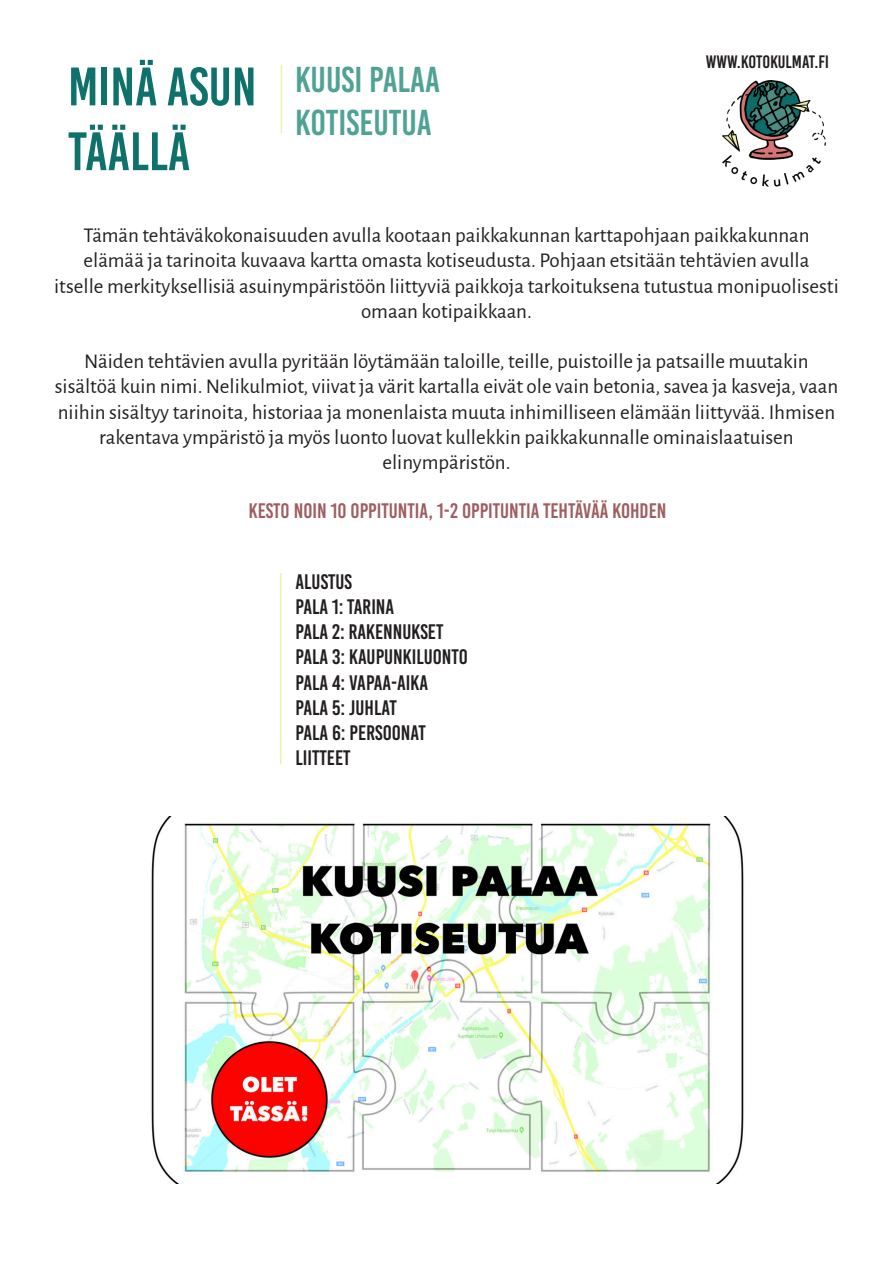
<style>
.page{position:relative;width:893px;height:1263px;background:#fff}
.page>*{position:absolute;margin:0;border:0;box-sizing:border-box;transform-origin:0 0}
.t1{font:54px/64.8px "Bebas Kai";color:#0f716c}
.t2{font:36px/43.2px "Bebas Kai";color:#50a295}
.t3{font:21px/25.2px "Alegreya Sans";color:#231f20;text-align:center}
.t4{font:21px "Bebas Kai";color:#231f20}
.t5{font:21px "Bebas Kai";color:#9e5e60}
.t6{font:18px "Bebas Kai";color:#231f20}
.s1{font-family:"Bebas Kai 2"}
</style>
<div class="page">
<hr style="left:281px;top:65px;width:1px;height:68px;background:#edf1b0">
<hr style="left:280px;top:573px;width:1px;height:191px;background:#edf1b0">
<img style="left:151px;top:816px;width:593px;height:368px">
<img style="left:722px;top:81px;width:104px;height:106px">
<p class="t1" style="left:68px;top:55px;width:190px">MINÄ ASUN<br>TÄÄLLÄ</p>
<p class="t2" style="left:296px;top:58px;width:146px">KUUSI PALAA<br>KOTISEUTUA</p>
<p class="t6" style="left:706px;top:52px;width:125px">WWW.KOTOKULMAT<span class="s1">.fi</span></p>
<p class="t3" style="left:83px;top:222px;width:728px">Tämän tehtäväkokonaisuuden avulla kootaan paikkakunnan karttapohjaan paikkakunnan</p>
<p class="t3" style="left:83px;top:247px;width:727px">elämää ja tarinoita kuvaava kartta omasta kotiseudusta. Pohjaan etsitään tehtävien avulla</p>
<p class="t3" style="left:54px;top:272px;width:786px">itselle merkityksellisiä asuinympäristöön liittyviä paikkoja tarkoituksena tutustua monipuolisesti omaan kotipaikkaan.</p>
<p class="t3" style="left:84px;top:348px;width:726px">Näiden tehtävien avulla pyritään löytämään taloille, teille, puistoille ja patsaille muutakin</p>
<p class="t3" style="left:55px;top:373px;width:785px">sisältöä kuin nimi. Nelikulmiot, viivat ja värit kartalla eivät ole vain betonia, savea ja kasveja, vaan niihin sisältyy tarinoita, historiaa ja monenlaista muuta inhimilliseen elämään liittyvää. Ihmisen rakentava ympäristö ja myös luonto luovat kullekkin paikkakunnalle ominaislaatuisen</p>
<p class="t3" style="left:382px;top:448px;width:130px">elinympäristön.</p>
<p class="t5" style="left:249px;top:499px;width:419px">KESTO NOIN 10 OPPITUNTIA, 1-2 OPPITUNTIA TEHTÄVÄÄ KOHDEN</p>
<p class="t4" style="left:296px;top:570px;width:58px">ALUSTUS</p>
<p class="t4" style="left:296px;top:595px;width:100px">PALA 1: TARINA</p>
<p class="t4" style="left:296px;top:621px;width:149px">PALA 2: RAKENNUKSET</p>
<p class="t4" style="left:296px;top:646px;width:174px">PALA 3: KAUPUNKILUONTO</p>
<p class="t4" style="left:296px;top:671px;width:134px">PALA 4: VAPAA-AIKA</p>
<p class="t4" style="left:296px;top:696px;width:103px">PALA 5: JUHLAT</p>
<p class="t4" style="left:296px;top:721px;width:132px">PALA 6: PERSOONAT</p>
<p class="t4" style="left:296px;top:747px;width:57px">LIITTEET</p>
</div>
